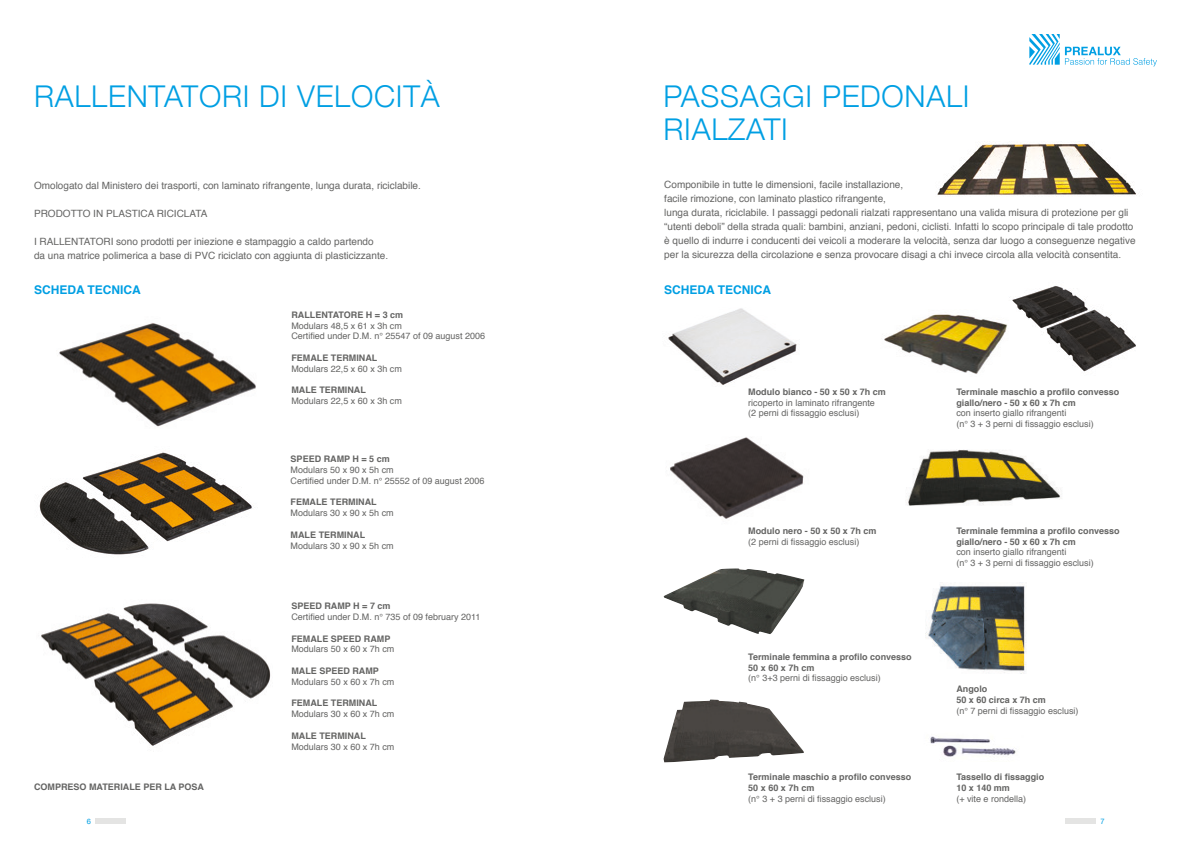
<style>
.page{position:relative;width:1191px;height:842px;background:#fff}
.page>*{position:absolute;margin:0;border:0;box-sizing:border-box;transform-origin:0 0}
.t1{font:300 30px/33px "Helvetica Neue";letter-spacing:.025em;color:#009fe3}
.t2{font:700 12px "Helvetica";color:#009fe3}
.t3{font:10px/14px "Helvetica";color:#646463}
.t4{font:9px/10.8px "Helvetica";color:#646463}
.t5{font:700 9px/10.8px "Helvetica";color:#646463}
.t6{font:7.5px "Helvetica Neue";color:#009fe3}
</style>
<div class="page">
<svg style="left:1065px;top:47px;width:92px;height:19px"></svg>
<svg style="left:1029px;top:34px;width:30px;height:31px"></svg>
<div style="left:1065px;top:818px;width:30px;height:5px;background:#e4e4e3"></div>
<div style="left:96px;top:818px;width:30px;height:5px;background:#e4e4e3"></div>
<img style="left:1012px;top:286px;width:124px;height:86px">
<img style="left:937px;top:141px;width:199px;height:56px">
<img style="left:668px;top:308px;width:129px;height:77px">
<img style="left:670px;top:437px;width:134px;height:82px">
<img style="left:663px;top:568px;width:141px;height:66px">
<img style="left:663px;top:699px;width:140px;height:63px">
<img style="left:884px;top:314px;width:123px;height:60px">
<img style="left:908px;top:450px;width:153px;height:56px">
<img style="left:925px;top:585px;width:101px;height:88px">
<img style="left:930px;top:736px;width:86px;height:21px">
<img style="left:39px;top:452px;width:213px;height:103px">
<img style="left:59px;top:323px;width:197px;height:104px">
<img style="left:41px;top:603px;width:230px;height:143px">
<h1 class="t1" style="left:34px;top:78px;width:407px">RALLENTATORI DI VELOCITÀ</h1>
<h1 class="t1" style="left:663px;top:78px;width:307px">PASSAGGI PEDONALI<br>RIALZATI</h1>
<p class="t3" style="left:34px;top:178px;width:388px">Omologato dal Ministero dei trasporti, con laminato rifrangente, lunga durata, riciclabile.</p>
<p class="t3" style="left:34px;top:206px;width:175px">PRODOTTO IN PLASTICA RICICLATA</p>
<p class="t3" style="left:34px;top:234px;width:356px">I RALLENTATORI sono prodotti per iniezione e stampaggio a caldo partendo<br>da una matrice polimerica a base di PVC riciclato con aggiunta di plasticizzante.</p>
<p class="t3" style="left:664px;top:178px;width:473px">Componibile in tutte le dimensioni, facile installazione,<br>facile rimozione, con laminato plastico rifrangente,<br>lunga durata, riciclabile. I passaggi pedonali rialzati rappresentano una valida misura di protezione per gli “utenti deboli” della strada quali: bambini, anziani, pedoni, ciclisti. Infatti lo scopo principale di tale prodotto è quello di indurre i conducenti dei veicoli a moderare la velocità, senza dar luogo a conseguenze negative per la sicurezza della circolazione e senza provocare disagi a chi invece circola alla velocità consentita.</p>
<p class="t2" style="left:34px;top:280px;width:108px">SCHEDA TECNICA</p>
<p class="t2" style="left:664px;top:280px;width:108px">SCHEDA TECNICA</p>
<p class="t5" style="left:34px;top:782px;width:172px">COMPRESO MATERIALE PER LA POSA</p>
<p class="t5" style="left:291px;top:309px;width:113px">RALLENTATORE H = 3 cm</p>
<p class="t4" style="left:291px;top:320px;width:195px">Modulars 48,5 x 61 x 3h cm<br>Certified under D.M. n° 25547 of 09 august 2006</p>
<p class="t5" style="left:291px;top:353px;width:87px">FEMALE TERMINAL</p>
<p class="t4" style="left:291px;top:363px;width:112px">Modulars 22,5 x 60 x 3h cm</p>
<p class="t5" style="left:291px;top:385px;width:76px">MALE TERMINAL</p>
<p class="t4" style="left:291px;top:396px;width:112px">Modulars 22,5 x 60 x 3h cm</p>
<p class="t5" style="left:291px;top:454px;width:101px">SPEED RAMP H = 5 cm</p>
<p class="t4" style="left:291px;top:465px;width:195px">Modulars 50 x 90 x 5h cm<br>Certified under D.M. n° 25552 of 09 august 2006</p>
<p class="t5" style="left:291px;top:497px;width:87px">FEMALE TERMINAL</p>
<p class="t4" style="left:291px;top:508px;width:105px">Modulars 30 x 90 x 5h cm</p>
<p class="t5" style="left:291px;top:529px;width:76px">MALE TERMINAL</p>
<p class="t4" style="left:291px;top:540px;width:105px">Modulars 30 x 90 x 5h cm</p>
<p class="t5" style="left:291px;top:601px;width:101px">SPEED RAMP H = 7 cm</p>
<p class="t4" style="left:291px;top:612px;width:191px">Certified under D.M. n° 735 of 09 february 2011</p>
<p class="t5" style="left:291px;top:633px;width:101px">FEMALE SPEED RAMP</p>
<p class="t4" style="left:291px;top:644px;width:105px">Modulars 50 x 60 x 7h cm</p>
<p class="t5" style="left:291px;top:666px;width:89px">MALE SPEED RAMP</p>
<p class="t4" style="left:291px;top:677px;width:105px">Modulars 50 x 60 x 7h cm</p>
<p class="t5" style="left:291px;top:698px;width:87px">FEMALE TERMINAL</p>
<p class="t4" style="left:291px;top:709px;width:105px">Modulars 30 x 60 x 7h cm</p>
<p class="t5" style="left:291px;top:730px;width:76px">MALE TERMINAL</p>
<p class="t4" style="left:291px;top:741px;width:105px">Modulars 30 x 60 x 7h cm</p>
<p class="t5" style="left:748px;top:386px;width:139px">Modulo bianco - 50 x 50 x 7h cm</p>
<p class="t4" style="left:748px;top:397px;width:128px">ricoperto in laminato rifrangente (2 perni di fissaggio esclusi)</p>
<p class="t5" style="left:748px;top:525px;width:130px">Modulo nero - 50 x 50 x 7h cm</p>
<p class="t4" style="left:748px;top:536px;width:113px">(2 perni di fissaggio esclusi)</p>
<p class="t5" style="left:748px;top:651px;width:165px">Terminale femmina a profilo convesso<br>50 x 60 x 7h cm</p>
<p class="t4" style="left:748px;top:673px;width:134px">(n° 3+3 perni di fissaggio esclusi)</p>
<p class="t5" style="left:748px;top:772px;width:164px">Terminale maschio a profilo convesso<br>50 x 60 x 7h cm</p>
<p class="t4" style="left:748px;top:794px;width:139px">(n° 3 + 3 perni di fissaggio esclusi)</p>
<p class="t5" style="left:956px;top:386px;width:164px">Terminale maschio a profilo convesso giallo/nero - 50 x 60 x 7h cm</p>
<p class="t4" style="left:956px;top:408px;width:139px">con inserto giallo rifrangenti<br>(n° 3 + 3 perni di fissaggio esclusi)</p>
<p class="t5" style="left:956px;top:525px;width:165px">Terminale femmina a profilo convesso giallo/nero - 50 x 60 x 7h cm</p>
<p class="t4" style="left:956px;top:547px;width:139px">con inserto giallo rifrangenti<br>(n° 3 + 3 perni di fissaggio esclusi)</p>
<p class="t5" style="left:956px;top:684px;width:91px">Angolo<br>50 x 60 circa x 7h cm</p>
<p class="t4" style="left:956px;top:705px;width:124px">(n° 7 perni di fissaggio esclusi)</p>
<p class="t5" style="left:956px;top:772px;width:89px">Tassello di fissaggio<br>10 x 140 mm</p>
<p class="t4" style="left:956px;top:794px;width:71px">(+ vite e rondella)</p>
<p class="t6" style="left:87px;top:815px;width:6px">6</p>
<p class="t6" style="left:1100px;top:815px;width:6px">7</p>
</div>
